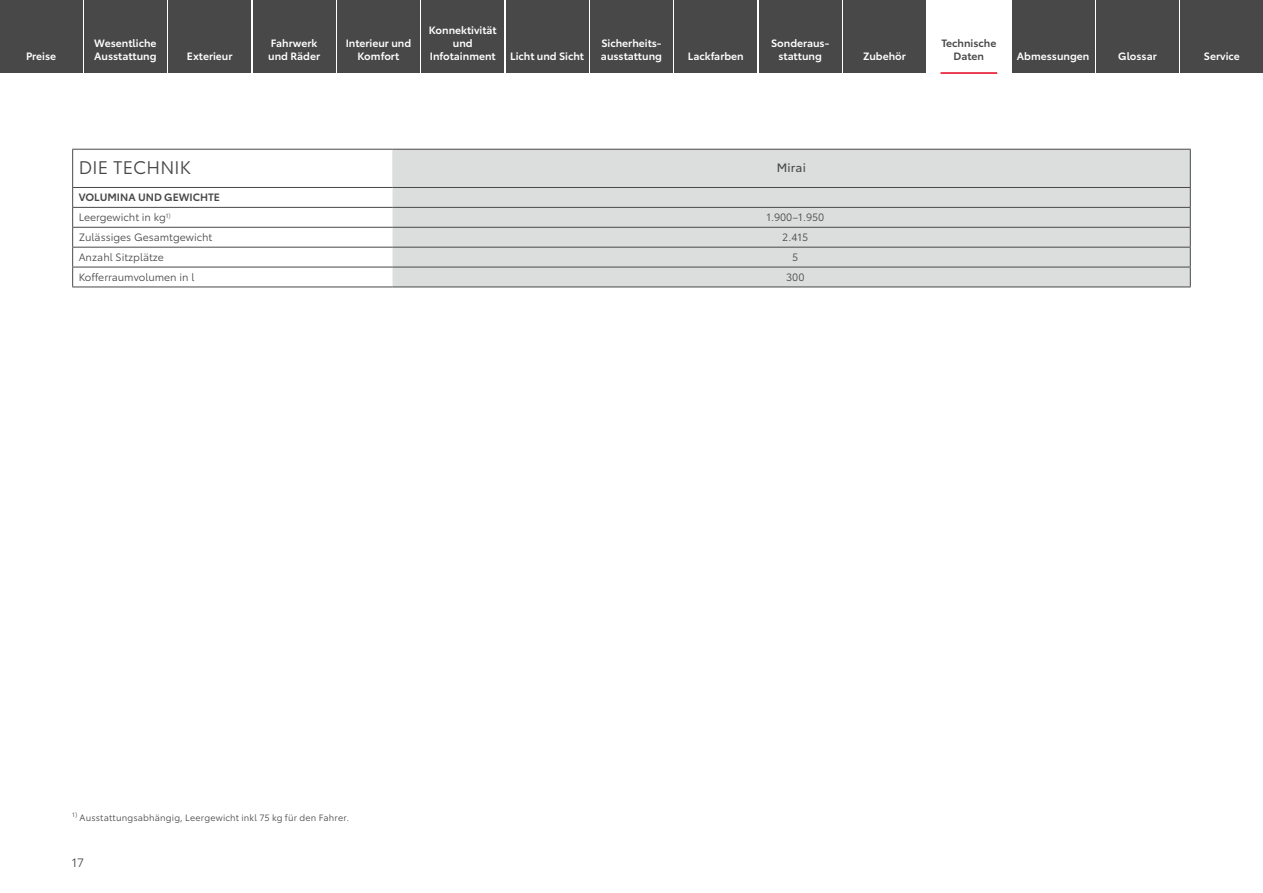
<style>
.page{position:relative;width:1263px;height:893px;background:#fff}
.page>*{position:absolute;margin:0;border:0;box-sizing:border-box;transform-origin:0 0}
._1_Kopfzeile_Links{font:18px "Toyota Type";letter-spacing:.01em;color:#474847}
._1_Kopfzeile_mittig_b{font:12px "Toyota Type";letter-spacing:.02em;color:#474847}
.t1{font:12px "Toyota Type";color:#474847}
.t2{font:600 10.5px/12.6px "Toyota Type";color:#fff}
._1_Inhalt_links{font:10.5px "Toyota Type";color:#474847}
._1_Inhalt_mittig_PREIS{font:10.5px "Toyota Type";color:#474847}
._1_Inhalt_Versal_links_b{font:600 10.5px "Toyota Type";color:#474847}
._1_Verlinkung_aktuell{font:600 10.5px/12.6px "Toyota Type";color:#474847;text-align:center}
._1_Fußzeilen{font:9px "Toyota Type";letter-spacing:.015em;color:#474847}
</style>
<div class="page">
<div style="left:392px;top:150px;width:798px;height:137px;background:#dcdede"></div>
<hr style="left:72px;top:149px;width:320px;height:1px;background:#474847">
<hr style="left:72px;top:150px;width:1px;height:37px;background:#474847">
<hr style="left:392px;top:149px;width:799px;height:1px;background:#474847">
<hr style="left:1190px;top:150px;width:1px;height:37px;background:#474847">
<hr style="left:392px;top:187px;width:799px;height:1px;background:#474847">
<hr style="left:392px;top:207px;width:799px;height:1px;background:#474847">
<hr style="left:392px;top:227px;width:799px;height:1px;background:#474847">
<hr style="left:392px;top:247px;width:799px;height:1px;background:#474847">
<svg style="left:72px;top:187px;width:320px;height:100px"></svg>
<hr style="left:392px;top:267px;width:799px;height:1px;background:#474847">
<svg style="left:1190px;top:188px;width:1px;height:99px"></svg>
<hr style="left:72px;top:287px;width:320px;height:1px;background:#474847">
<hr style="left:392px;top:287px;width:799px;height:1px;background:#474847">
<div style="left:0;top:0;width:82px;height:72px;background:#474847"></div>
<div style="left:84px;top:0;width:83px;height:72px;background:#474847"></div>
<div style="left:169px;top:0;width:82px;height:72px;background:#474847"></div>
<div style="left:253px;top:0;width:82px;height:72px;background:#474847"></div>
<div style="left:337px;top:0;width:83px;height:72px;background:#474847"></div>
<div style="left:422px;top:0;width:82px;height:72px;background:#474847"></div>
<div style="left:506px;top:0;width:82px;height:72px;background:#474847"></div>
<div style="left:590px;top:0;width:83px;height:72px;background:#474847"></div>
<div style="left:675px;top:0;width:82px;height:72px;background:#474847"></div>
<div style="left:759px;top:0;width:82px;height:72px;background:#474847"></div>
<div style="left:843px;top:0;width:83px;height:72px;background:#474847"></div>
<div style="left:1012px;top:0;width:82px;height:72px;background:#474847"></div>
<div style="left:1096px;top:0;width:83px;height:72px;background:#474847"></div>
<div style="left:1181px;top:0;width:82px;height:72px;background:#474847"></div>
<hr style="left:940px;top:72px;width:57px;height:2px;background:#e7001d">
<p class="t2" style="left:26px;top:49px;width:32px">Preise</p>
<p class="t2" style="left:94px;top:36px;width:64px">Wesentliche<br>Ausstattung</p>
<p class="t2" style="left:187px;top:49px;width:47px">Exterieur</p>
<p class="t2" style="left:268px;top:36px;width:53px">Fahrwerk und Räder</p>
<p class="t2" style="left:346px;top:36px;width:67px;text-align:center">Interieur und<br>Komfort</p>
<p class="t2" style="left:429px;top:23px;width:69px;text-align:center">Konnektivität und<br>Infotainment</p>
<p class="t2" style="left:510px;top:49px;width:75px">Licht und Sicht</p>
<p class="t2" style="left:601px;top:36px;width:63px">Sicherheits&shy;ausstattung</p>
<p class="t2" style="left:688px;top:49px;width:57px">Lackfarben</p>
<p class="t2" style="left:771px;top:36px;width:60px;text-align:center">Sonderaus&shy;stattung</p>
<p class="_1_Verlinkung_aktuell" style="left:941px;top:36px;width:56px">Technische<br>Daten</p>
<p class="t2" style="left:863px;top:49px;width:44px">Zubehör</p>
<p class="t2" style="left:1017px;top:49px;width:74px">Abmessungen</p>
<p class="t2" style="left:1118px;top:49px;width:40px">Glossar</p>
<p class="t2" style="left:1204px;top:49px;width:37px">Service</p>
<p class="_1_Kopfzeile_Links" style="left:79px;top:154px;width:114px">DIE TECHNIK</p>
<p class="_1_Kopfzeile_mittig_b" style="left:777px;top:158px;width:31px">Mirai</p>
<p class="_1_Inhalt_Versal_links_b" style="left:79px;top:190px;width:143px">VOLUMINA UND GEWICHTE</p>
<p class="_1_Inhalt_links" style="left:79px;top:210px;width:94px">Leergewicht in kg<sup>1)</sup></p>
<p class="_1_Inhalt_mittig_PREIS" style="left:766px;top:210px;width:60px">1.900–1.950</p>
<p class="_1_Inhalt_links" style="left:79px;top:230px;width:135px">Zulässiges Gesamtgewicht</p>
<p class="_1_Inhalt_mittig_PREIS" style="left:782px;top:230px;width:28px">2.415</p>
<p class="_1_Inhalt_links" style="left:79px;top:250px;width:87px">Anzahl Sitzplätze</p>
<p class="_1_Inhalt_mittig_PREIS" style="left:792px;top:250px;width:8px">5</p>
<p class="_1_Inhalt_links" style="left:79px;top:269px;width:117px">Kofferraumvolumen in l</p>
<p class="_1_Inhalt_mittig_PREIS" style="left:786px;top:269px;width:20px">300</p>
<p class="_1_Fußzeilen" style="left:72px;top:811px;width:278px"><sup>1)</sup> Ausstattungsabhängig, Leergewicht inkl 75 kg für den Fahrer.</p>
<p class="t1" style="left:72px;top:854px;width:14px">17</p>
</div>
